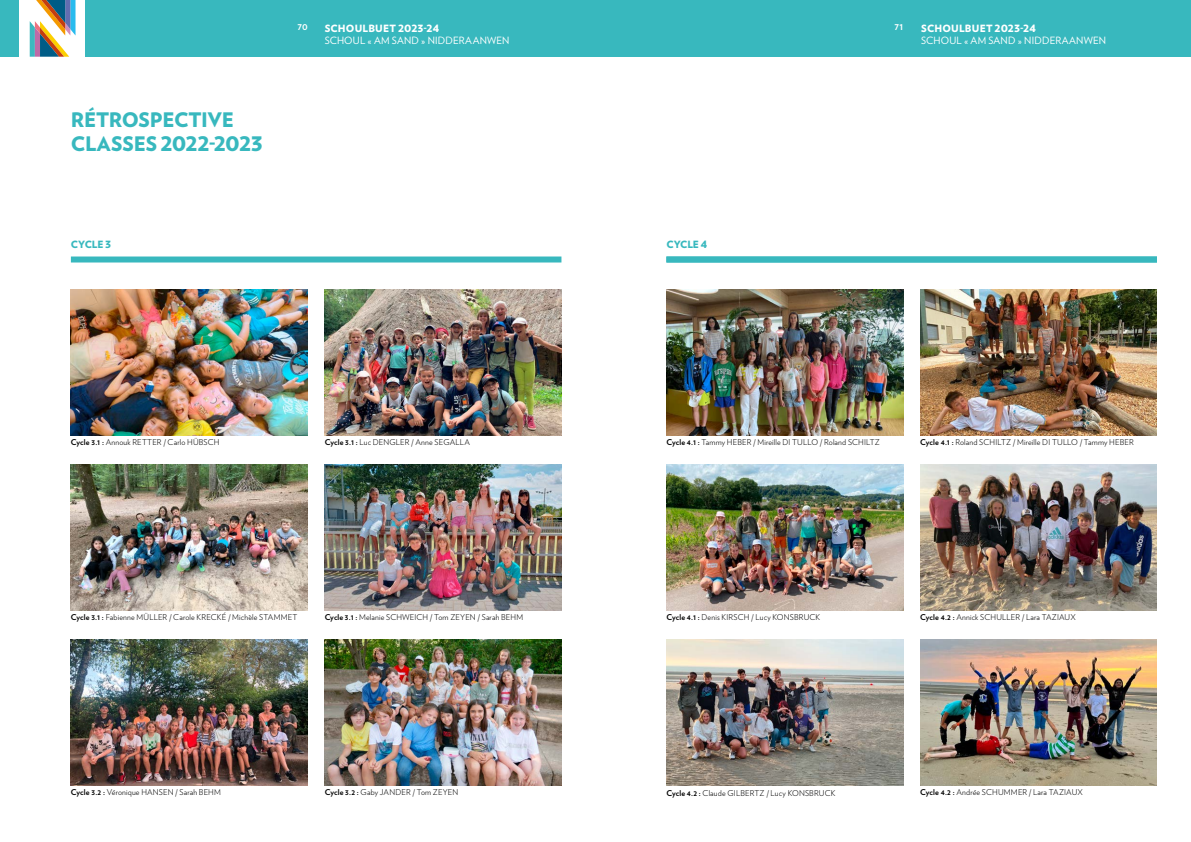
<style>
.page{position:relative;width:1191px;height:842px;background:#fff}
.page>*{position:absolute;margin:0;border:0;box-sizing:border-box;transform-origin:0 0}
.t1{font:900 20px/24px "Verlag";letter-spacing:-.015em;color:#38b8be}
.t2{font:10px "Verlag";letter-spacing:.02em;color:#fff}
.t3{font:900 10px "Verlag";letter-spacing:.015em;color:#fff}
.t4{font:900 10px "Verlag";letter-spacing:-.005em;color:#38b8be}
.t5{font:700 10px "Verlag";color:#fff}
.t6{font:300 8px "Verlag";letter-spacing:.02em;color:#000}
.s1{font-weight:700}
</style>
<div class="page">
<svg style="left:29px;top:0;width:46px;height:57px"></svg>
<div style="left:0;top:0;width:19px;height:57px;background:#38b8be"></div>
<div style="left:85px;top:0;width:1106px;height:57px;background:#38b8be"></div>
<div style="left:71px;top:256px;width:490px;height:6px;background:#38b8be"></div>
<img style="left:71px;top:289px;width:237px;height:146px">
<img style="left:325px;top:289px;width:236px;height:146px">
<img style="left:71px;top:464px;width:237px;height:146px">
<img style="left:325px;top:464px;width:236px;height:146px">
<img style="left:71px;top:639px;width:237px;height:146px">
<img style="left:325px;top:639px;width:236px;height:146px">
<div style="left:666px;top:256px;width:491px;height:6px;background:#38b8be"></div>
<img style="left:666px;top:289px;width:237px;height:146px">
<img style="left:920px;top:289px;width:237px;height:146px">
<img style="left:666px;top:464px;width:237px;height:146px">
<img style="left:920px;top:464px;width:237px;height:146px">
<img style="left:666px;top:639px;width:237px;height:146px">
<img style="left:920px;top:639px;width:237px;height:146px">
<h1 class="t1" style="left:71px;top:106px;width:193px">RÉTROSPECTIVE<br>CLASSES 2022-2023</h1>
<p class="t4" style="left:71px;top:236px;width:42px">CYCLE 3</p>
<p class="t5" style="left:297px;top:18px;width:12px">70</p>
<p class="t5" style="left:894px;top:18px;width:10px">71</p>
<p class="t3" style="left:325px;top:20px;width:116px">SCHOULBUET 2023-24</p>
<p class="t2" style="left:325px;top:33px;width:186px">SCHOUL « AM SAND » NIDDERAANWEN</p>
<p class="t3" style="left:921px;top:20px;width:116px">SCHOULBUET 2023-24</p>
<p class="t2" style="left:921px;top:33px;width:186px">SCHOUL « AM SAND » NIDDERAANWEN</p>
<p class="t4" style="left:666px;top:236px;width:42px">CYCLE 4</p>
<p class="t6" style="left:71px;top:436px;width:150px"><span class="s1">Cycle 3.1 :</span> Annouk RETTER / Carlo HÜBSCH</p>
<p class="t6" style="left:325px;top:436px;width:147px"><span class="s1">Cycle 3.1 :</span> Luc DENGLER / Anne SEGALLA</p>
<p class="t6" style="left:666px;top:436px;width:215px"><span class="s1">Cycle 4.1 :</span> Tammy HEBER / Mireille DI TULLO / Roland SCHILTZ</p>
<p class="t6" style="left:920px;top:436px;width:215px"><span class="s1">Cycle 4.1 :</span> Roland SCHILTZ / Mireille DI TULLO / Tammy HEBER</p>
<p class="t6" style="left:71px;top:611px;width:228px"><span class="s1">Cycle 3.1 :</span> Fabienne MÜLLER / Carole KRECKÉ / Michèle STAMMET</p>
<p class="t6" style="left:325px;top:611px;width:200px"><span class="s1">Cycle 3.1 :</span> Melanie SCHWEICH / Tom ZEYEN / Sarah BEHM</p>
<p class="t6" style="left:666px;top:611px;width:155px"><span class="s1">Cycle 4.1 :</span> Denis KIRSCH / Lucy KONSBRUCK</p>
<p class="t6" style="left:920px;top:611px;width:157px"><span class="s1">Cycle 4.2 :</span> Annick SCHULLER / Lara TAZIAUX</p>
<p class="t6" style="left:71px;top:786px;width:151px"><span class="s1">Cycle 3.2 :</span> Véronique HANSEN / Sarah BEHM</p>
<p class="t6" style="left:325px;top:786px;width:135px"><span class="s1">Cycle 3.2 :</span> Gaby JANDER / Tom ZEYEN</p>
<p class="t6" style="left:666px;top:787px;width:171px"><span class="s1">Cycle 4.2 :</span> Claude GILBERTZ / Lucy KONSBRUCK</p>
<p class="t6" style="left:920px;top:786px;width:164px"><span class="s1">Cycle 4.2 :</span> Andrée SCHUMMER / Lara TAZIAUX</p>
</div>
